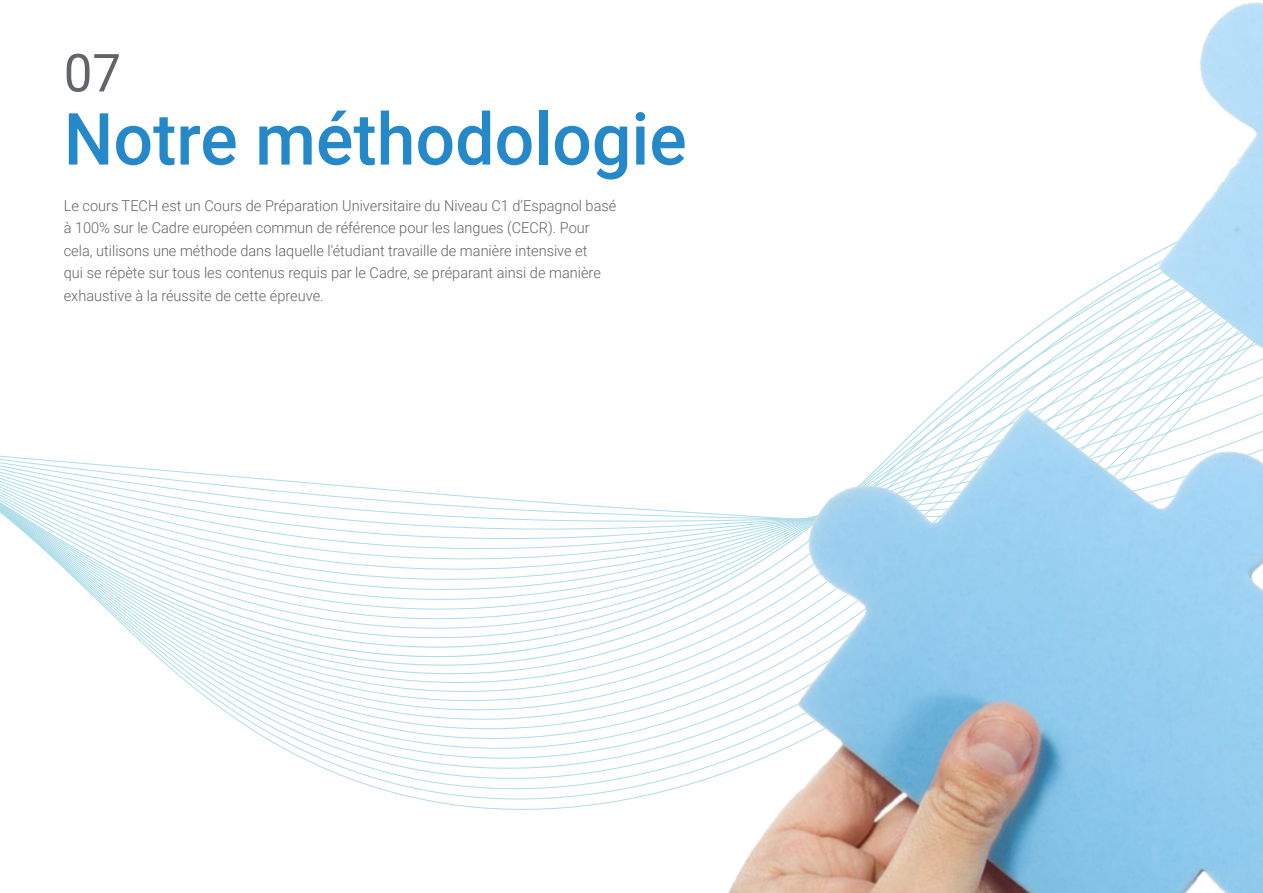
<style>
.page{position:relative;width:1263px;height:893px;background:#fff}
.page>*{position:absolute;margin:0;border:0;box-sizing:border-box;transform-origin:0 0}
.t1{font:500 72px "Roboto";color:#2488c9}
.t2{font:52.5px "Roboto";color:#61646a}
.t3{font:300 15px/22.5px "Roboto";color:#61646a}
</style>
<div class="page">
<svg style="left:0;top:455px;width:526px;height:355px"></svg>
<img style="left:526px;top:2px;width:737px;height:891px">
<h2 class="t2" style="left:64px;top:36px;width:59px">07</h2>
<h1 class="t1" style="left:64px;top:89px;width:624px">Notre méthodologie</h1>
<p class="t3" style="left:64px;top:194px;width:554px">Le cours TECH est un Cours de Préparation Universitaire du Niveau C1 d’Espagnol basé à 100% sur le Cadre européen commun de référence pour les langues (CECR). Pour cela, utilisons une méthode dans laquelle l'étudiant travaille de manière intensive et<br>qui se répète sur tous les contenus requis par le Cadre, se préparant ainsi de manière exhaustive à la réussite de cette épreuve.</p>
</div>
